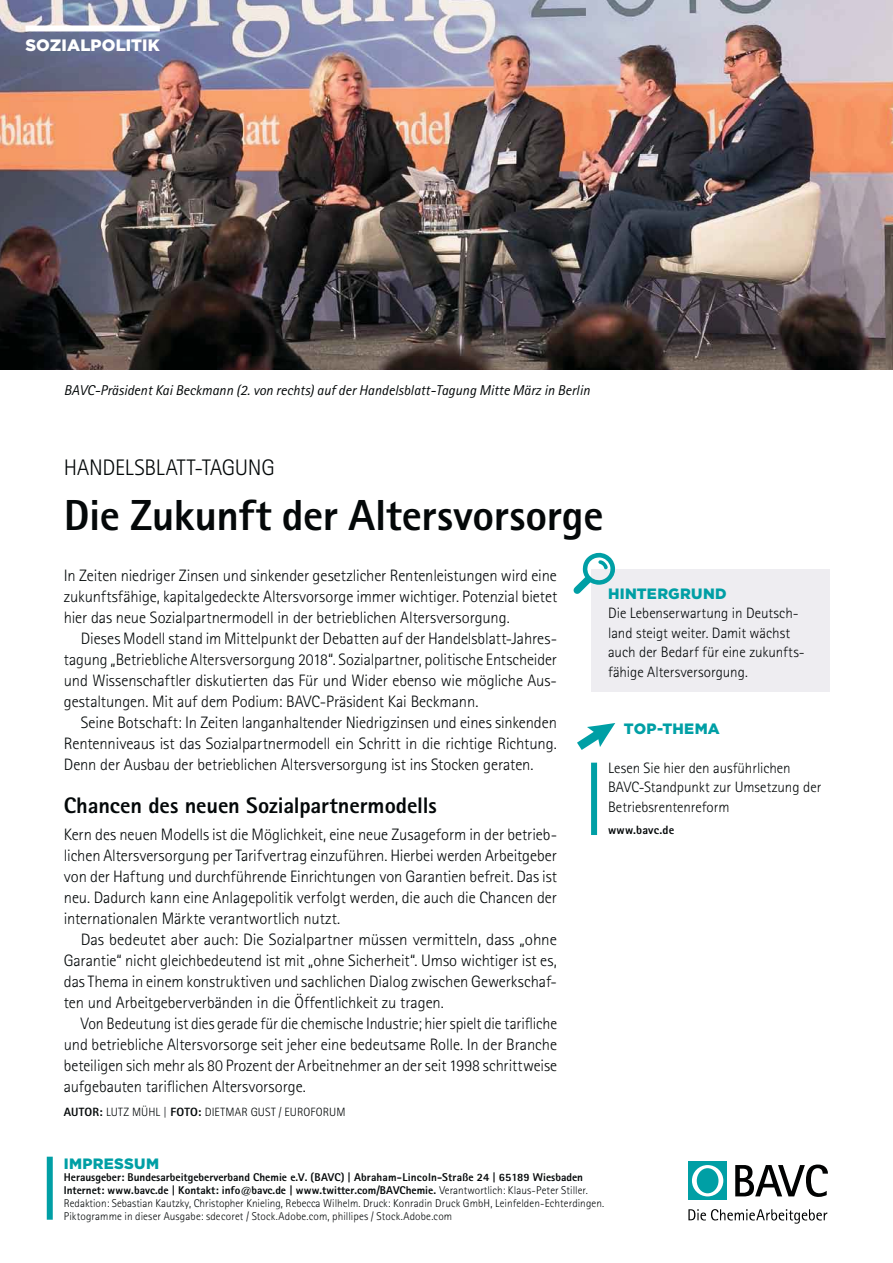
<style>
.page{position:relative;width:893px;height:1263px;background:#fff}
.page>*{position:absolute;margin:0;border:0;box-sizing:border-box;transform-origin:0 0}
.t1{font:800 43.5px "Rotis Sans Serif Std";letter-spacing:-.01em;color:#040809}
.t2{font:800 22.5px "Rotis Sans Serif Std";letter-spacing:-.005em;color:#040809}
.t3{font:300 22.5px "Rotis Sans Serif Std";letter-spacing:-.01em;color:#040809}
.t4{font:300 16.5px/21px "Rotis Sans Serif Std";letter-spacing:-.005em;color:#040809;text-align:justify}
.t5{font:300 16.5px/21px "Rotis Sans Serif Std";letter-spacing:-.005em;color:#040809;text-align:justify;scale:.96 1}
.t6{font:900 16.5px "Gotham";color:#fff}
.t7{font:300 15px/19.5px "Rotis Sans Serif Std";color:#040809}
.t8{font:900 15px "Gotham";letter-spacing:.02em;color:#009fa5}
.t9{font:italic 14.25px "Rotis Sans Serif Std";color:#040809}
.t10{font:300 12px "Rotis Sans Serif Std";letter-spacing:.01em;color:#040809}
.t11{font:800 12px "Rotis Sans Serif Std";letter-spacing:.015em;color:#040809}
.t12{font:300 11.25px/12.8px "Rotis Sans Serif Std";color:#040809}
.s1{font-weight:800}
</style>
<div class="page">
<img style="left:0;top:0;width:893px;height:370px">
<svg style="left:735px;top:1164px;width:93px;height:33px"></svg>
<svg style="left:688px;top:1209px;width:139px;height:15px"></svg>
<div style="left:688px;top:1161px;width:39px;height:39px;background:#009fa5"></div>
<svg style="left:692px;top:1165px;width:31px;height:31px"></svg>
<div style="left:47px;top:1157px;width:6px;height:63px;background:#009fa5"></div>
<div style="left:26px;top:25px;width:134px;height:6px;background:#fff"></div>
<div style="left:591px;top:763px;width:6px;height:72px;background:#009fa5"></div>
<svg style="left:577px;top:723px;width:38px;height:27px"></svg>
<div style="left:591px;top:570px;width:238px;height:122px;background:#eeedf1"></div>
<svg style="left:574px;top:553px;width:41px;height:41px"></svg>
<p class="t6" style="left:26px;top:39px;width:136px">SOZIALPOLITIK</p>
<p class="t9" style="left:64px;top:384px;width:528px">BAVC-Präsident Kai Beckmann (2. von rechts) auf der Handelsblatt-Tagung Mitte März in Berlin</p>
<h2 class="t3" style="left:64px;top:459px;width:212px">HANDELSBLATT-TAGUNG</h2>
<h1 class="t1" style="left:64px;top:499px;width:541px">Die Zukunft der Altersvorsorge</h1>
<p class="t4" style="left:64px;top:567px;width:495px">In Zeiten niedriger Zinsen und sinkender gesetzlicher Rentenleistungen wird eine zukunftsfähige, kapitalgedeckte Altersvorsorge immer wichtiger. Potenzial bietet hier das neue Sozialpartnermodell in der betrieblichen Altersversorgung.</p>
<p class="t4" style="left:64px;top:630px;width:495px;text-indent:17px">Dieses Modell stand im Mittelpunkt der Debatten auf der Handelsblatt-Jahres&shy;tagung „Betriebliche Altersversorgung 2018“. Sozialpartner, politische Entscheider und Wissenschaftler diskutierten das Für und Wider ebenso wie mögliche Aus&shy;gestaltungen. Mit auf dem Podium: BAVC-Präsident Kai Beckmann.</p>
<p class="t4" style="left:64px;top:714px;width:495px;text-indent:17px">Seine Botschaft: In Zeiten langanhaltender Niedrigzinsen und eines sinkenden Rentenniveaus ist das Sozialpartnermodell ein Schritt in die richtige Richtung.<br>Denn der Ausbau der betrieblichen Altersversorgung ist ins Stocken geraten.</p>
<h2 class="t2" style="left:64px;top:797px;width:375px">Chancen des neuen Sozialpartnermodells</h2>
<p class="t4" style="left:64px;top:826px;width:495px">Kern des neuen Modells ist die Möglichkeit, eine neue Zusageform in der betrieb&shy;lichen Altersversorgung per Tarifvertrag einzuführen. Hierbei werden Arbeitgeber von der Haftung und durchführende Einrichtungen von Garantien befreit. Das ist neu. Dadurch kann eine Anlagepolitik verfolgt werden, die auch die Chancen der internationalen Märkte verantwortlich nutzt.</p>
<p class="t4" style="left:64px;top:931px;width:495px;text-indent:17px">Das bedeutet aber auch: Die Sozialpartner müssen vermitteln, dass „ohne Garantie“ nicht gleichbedeutend ist mit „ohne Sicherheit“. Umso wichtiger ist es, das Thema in einem konstruktiven und sachlichen Dialog zwischen Gewerkschaf&shy;ten und Arbeitgeberverbänden in die Öffentlichkeit zu tragen.</p>
<p class="t5" style="left:64px;top:1015px;width:515px;text-indent:17px">Von Bedeutung ist dies gerade für die chemische Industrie; hier spielt die tarifliche und betriebliche Altersvorsorge seit jeher eine bedeutsame Rolle. In der Branche beteiligen sich mehr als 80 Prozent der Arbeitnehmer an der seit 1998 schritt weise aufgebauten tariflichen Altersvorsorge.</p>
<p class="t10" style="left:64px;top:1107px;width:283px"><span class="s1">AUTOR:</span> LUTZ MÜHL | <span class="s1">FOTO:</span> DIETMAR GUST / EUROFORUM</p>
<p class="t8" style="left:608px;top:588px;width:120px">HINTERGRUND</p>
<p class="t7" style="left:608px;top:605px;width:198px">Die Lebenserwartung in Deutsch&shy;land steigt weiter. Damit wächst auch der Bedarf für eine zukunfts&shy;fähige Altersversorgung.</p>
<p class="t8" style="left:624px;top:723px;width:97px">TOP-THEMA</p>
<p class="t7" style="left:608px;top:759px;width:215px">Lesen Sie hier den ausführlichen<br>BAVC-Standpunkt zur Umsetzung der<br>Betriebsrentenreform</p>
<p class="t11" style="left:608px;top:825px;width:68px">www.bavc.de</p>
<p class="t8" style="left:64px;top:1158px;width:97px">IMPRESSUM</p>
<p class="t12" style="left:64px;top:1172px;width:542px"><span class="s1">Herausgeber: Bundesarbeitgeberverband Chemie e.V. (BAVC) | Abraham-Lincoln-Straße 24 | 65189 Wiesbaden Internet: www.bavc.de | Kontakt: info@bavc.de | www.twitter.com/BAVChemie.</span> Verantwortlich: Klaus-Peter Stiller.<br>Redaktion: Sebastian Kautzky, Christopher Knieling, Rebecca Wilhelm. Druck: Konradin Druck GmbH, Leinfelden-Echterdingen.<br>Piktogramme in dieser Ausgabe: sdecoret / Stock.Adobe.com, phillipes / Stock.Adobe.com</p>
</div>
